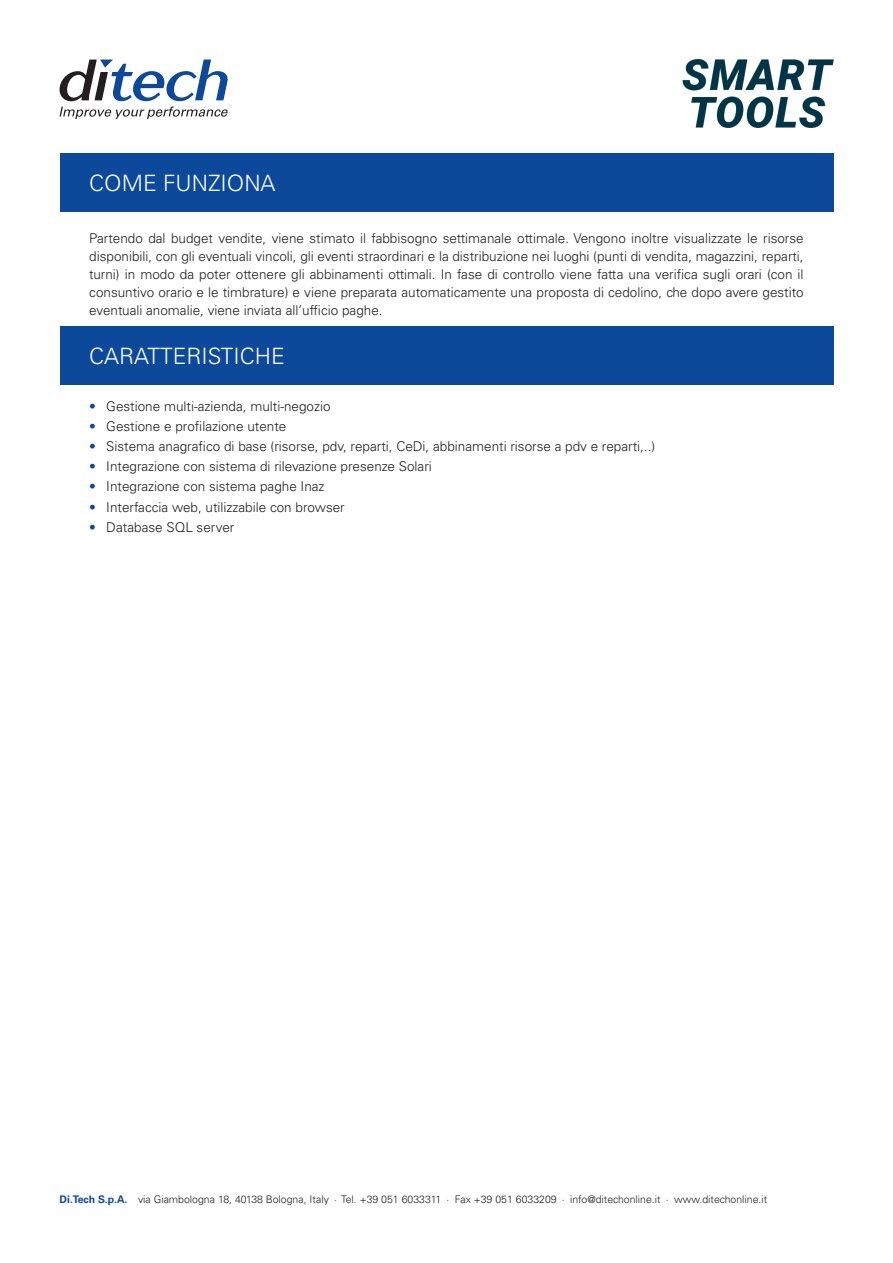
<style>
.page{position:relative;width:893px;height:1263px;background:#fff}
.page>*{position:absolute;margin:0;border:0;box-sizing:border-box;transform-origin:0 0}
._01_tit_banda{font:300 22.5px "Univers LT Std";color:#fff}
._01_txt_bsx{font:300 13.5px/18px "Univers LT Std";color:#231f20;text-align:justify}
._01_footer{font:300 10.5px "Univers LT Std";color:#231f20}
.s1{color:#0d499a}
.s2{font-weight:700;color:#0d499a}
</style>
<div class="page">
<svg style="left:59px;top:60px;width:169px;height:59px"></svg>
<div style="left:60px;top:153px;width:773px;height:59px;background:#0d499a"></div>
<div style="left:60px;top:326px;width:773px;height:59px;background:#0d499a"></div>
<img style="left:682px;top:59px;width:152px;height:111px">
<p class="_01_tit_banda" style="left:89px;top:169px;width:188px">COME FUNZIONA</p>
<p class="_01_txt_bsx" style="left:89px;top:229px;width:716px">Partendo dal budget vendite, viene stimato il fabbisogno settimanale ottimale. Vengono inoltre visualizzate le risorse disponibili, con gli eventuali vincoli, gli eventi straordinari e la distribuzione nei luoghi (punti di vendita, magazzini, reparti, turni) in modo da poter ottenere gli abbinamenti ottimali. In fase di controllo viene fatta una verifica sugli orari (con il consuntivo orario e le timbrature) e viene preparata automaticamente una proposta di cedolino, che dopo avere gestito eventuali anomalie, viene inviata all’ufficio paghe.</p>
<p class="_01_tit_banda" style="left:89px;top:342px;width:197px">CARATTERISTICHE</p>
<p class="_01_txt_bsx" style="left:89px;top:397px;width:243px"><span class="s1">•</span> Gestione multi-azienda, multi-negozio</p>
<p class="_01_txt_bsx" style="left:89px;top:417px;width:199px"><span class="s1">•</span> Gestione e profilazione utente</p>
<p class="_01_txt_bsx" style="left:89px;top:437px;width:567px"><span class="s1">•</span> Sistema anagrafico di base (risorse, pdv, reparti, CeDi, abbinamenti risorse a pdv e reparti,..)</p>
<p class="_01_txt_bsx" style="left:89px;top:457px;width:344px"><span class="s1">•</span> Integrazione con sistema di rilevazione presenze Solari</p>
<p class="_01_txt_bsx" style="left:89px;top:478px;width:237px"><span class="s1">•</span> Integrazione con sistema paghe Inaz</p>
<p class="_01_txt_bsx" style="left:89px;top:498px;width:257px"><span class="s1">•</span> Interfaccia web, utilizzabile con browser</p>
<p class="_01_txt_bsx" style="left:89px;top:518px;width:147px"><span class="s1">•</span> Database SQL server</p>
<p class="_01_footer" style="left:60px;top:1193px;width:709px"><span class="s2">Di.Tech S.p.A.</span> via Giambologna 18, 40138 Bologna, Italy · Tel. +39 051 6033311 · Fax +39 051 6033209 · info@ditechonline.it · www.ditechonline.it</p>
</div>
